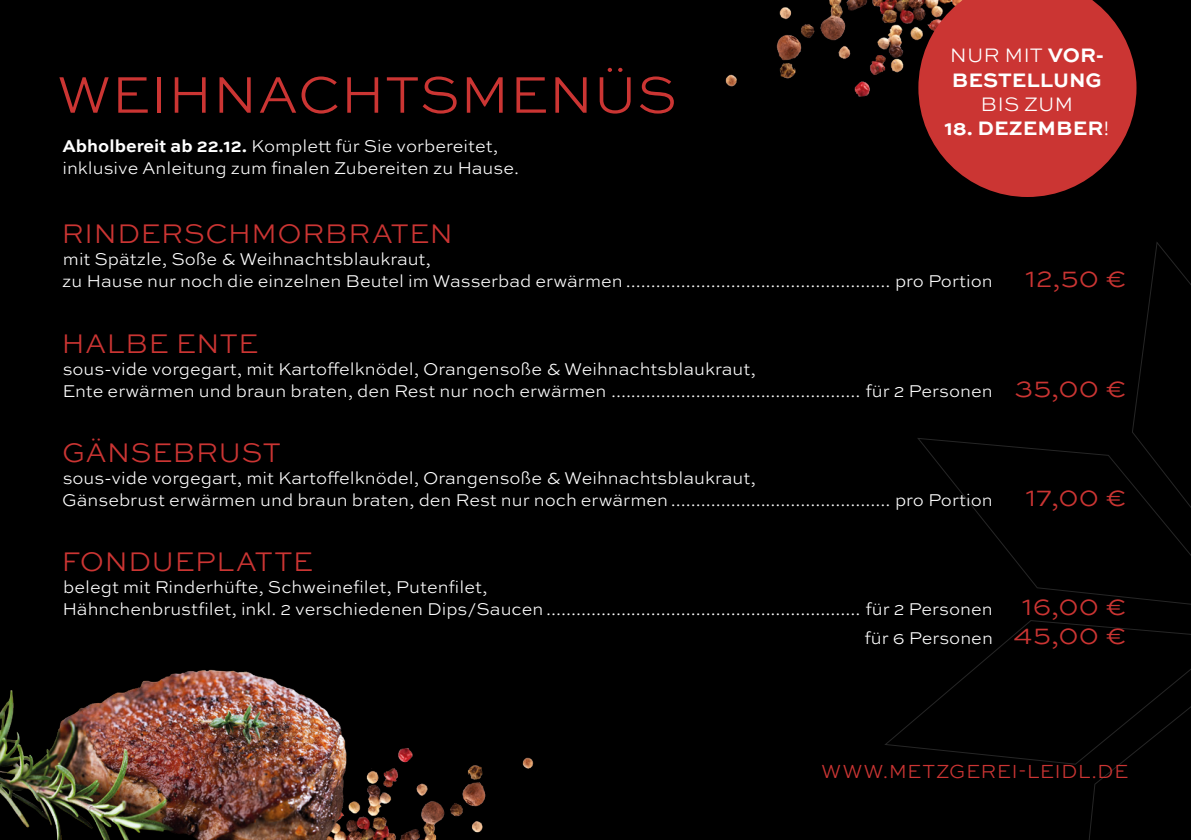
<style>
.page{position:relative;width:1191px;height:840px;background:#fff}
.page>*{position:absolute;margin:0;border:0;box-sizing:border-box;transform-origin:0 0}
.t1{font:300 54.2px "Sweet Sans Pro";color:#cb3533}
.t2{font:300 28.4px "Sweet Sans Pro";letter-spacing:.005em;color:#cb3533}
.t3{font:700 20.6px/24.4px "Sweet Sans Pro";color:#fff}
.t4{font:300 20.6px "Sweet Sans Pro";color:#fff}
.t5{font:300 20px "Sweet Sans Pro";letter-spacing:.02em;color:#cb3533}
.t6{font:300 18px/22px "Sweet Sans Pro";color:#fff}
.s1{font-weight:700}
.s2{font-weight:300}
.s3{font-size:28px;color:#cb3533}
</style>
<div class="page">
<div style="left:0;top:0;width:1191px;height:839px;background:#000"></div>
<svg style="left:1132px;top:242px;width:59px;height:195px"></svg>
<svg style="left:917px;top:437px;width:274px;height:168px"></svg>
<svg style="left:1074px;top:764px;width:46px;height:75px"></svg>
<svg style="left:885px;top:620px;width:306px;height:144px"></svg>
<img style="left:725px;top:0;width:193px;height:97px">
<svg style="left:918px;top:0;width:218px;height:197px;fill:#cb3533"></svg>
<img style="left:388px;top:748px;width:146px;height:91px">
<img style="left:0;top:669px;width:388px;height:170px">
<h1 class="t1" style="left:57px;top:56px;width:622px">WEIHNACHTSMENÜS</h1>
<p class="t6" style="left:62px;top:134px;width:458px"><span class="s1">Abholbereit ab 22.12.</span> Komplett für Sie vorbereitet, inklusive Anleitung zum finalen Zubereiten zu Hause.</p>
<p class="t3" style="left:950px;top:42px;width:155px"><span class="s2">NUR MIT</span> VOR-<br>BESTELLUNG</p>
<p class="t4" style="left:980px;top:89px;width:94px">BIS ZUM</p>
<p class="t3" style="left:944px;top:115px;width:166px">18. DEZEMBER<span class="s2">!</span></p>
<h2 class="t2" style="left:62px;top:213px;width:393px">RINDERSCHMORBRATEN</h2>
<p class="t6" style="left:62px;top:247px;width:1066px">mit Spätzle, Soße &amp; Weihnachtsblaukraut,<br>zu Hause nur noch die einzelnen Beutel im Wasserbad erwärmen ..................................................... pro Portion <span class="s3">12,50 €</span></p>
<h2 class="t2" style="left:62px;top:323px;width:198px">HALBE ENTE</h2>
<p class="t6" style="left:62px;top:357px;width:1066px">sous-vide vorgegart, mit Kartoffelknödel, Orangensoße &amp; Weihnachtsblaukraut,<br>Ente erwärmen und braun braten, den Rest nur noch erwärmen .................................................. für 2 Personen <span class="s3">35,00 €</span></p>
<h2 class="t2" style="left:62px;top:432px;width:220px">GÄNSEBRUST</h2>
<p class="t6" style="left:62px;top:466px;width:1066px">sous-vide vorgegart, mit Kartoffelknödel, Orangensoße &amp; Weihnachtsblaukraut,<br>Gänsebrust erwärmen und braun braten, den Rest nur noch erwärmen ............................................ pro Portion <span class="s3">17,00 €</span></p>
<h2 class="t2" style="left:62px;top:541px;width:253px">FONDUEPLATTE</h2>
<p class="t6" style="left:62px;top:575px;width:1066px">belegt mit Rinderhüfte, Schweinefilet, Putenfilet,<br>Hähnchenbrustfilet, inkl. 2 verschiedenen Dips/Saucen ............................................................... für 2 Personen <span class="s3">16,00 €</span></p>
<p class="t6" style="left:864px;top:625px;width:264px">für 6 Personen <span class="s3">45,00 €</span></p>
<p class="t5" style="left:821px;top:756px;width:309px">WWW.METZGEREI-LEIDL.DE</p>
</div>
